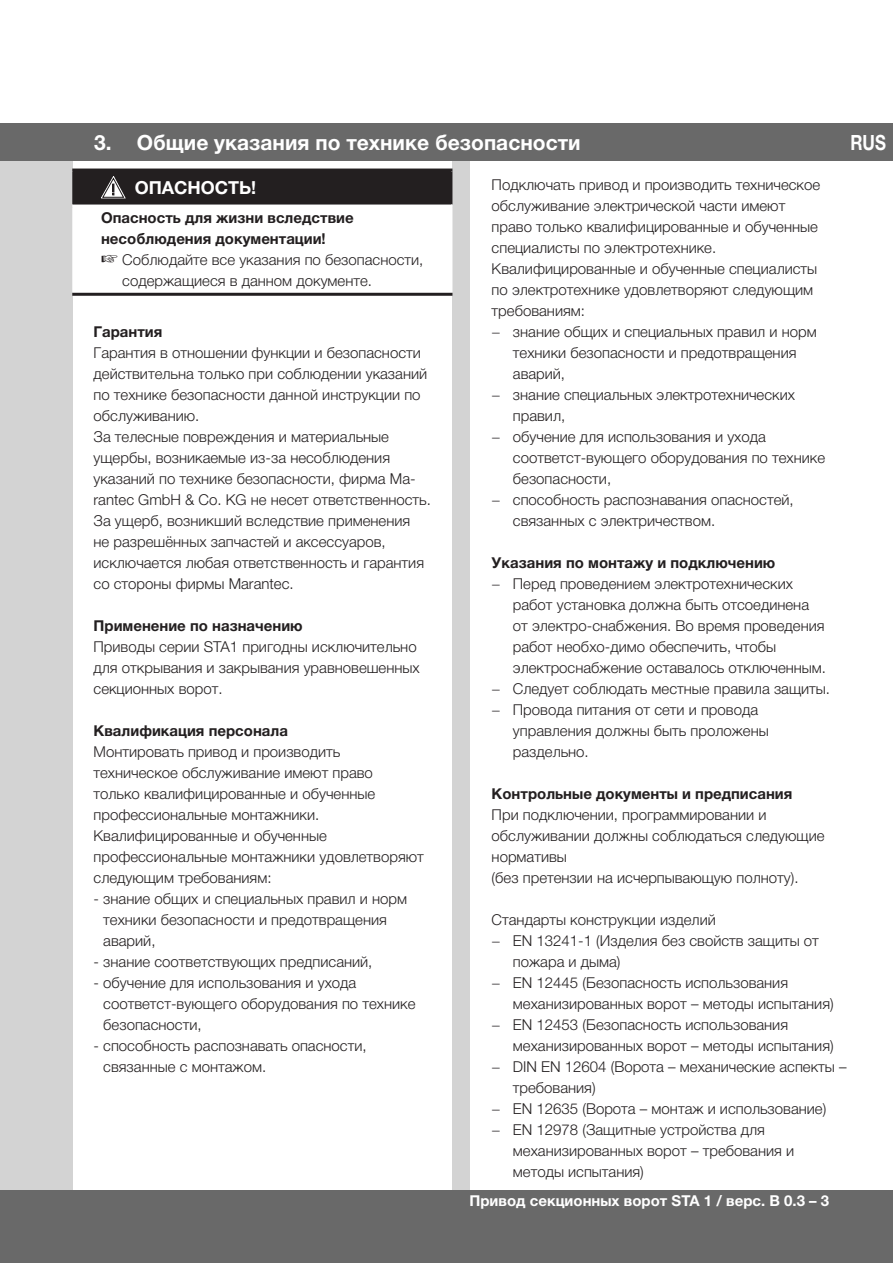
<style>
.page{position:relative;width:893px;height:1263px;background:#fff}
.page>*{position:absolute;margin:0;border:0;box-sizing:border-box;transform-origin:0 0}
.t1{font:700 21px "Helvetica Neue LT Pro";color:#fff}
.t2{font:700 21px "Helvetica Neue LT Pro";color:#fff;scale:.8 1}
.t3{font:700 18px "Helvetica Neue LT Pro";color:#fff}
.MFZ-Fliestext__10_pt{font:300 15px/21px "Helvetica Neue LT Pro";color:#231f20}
.MFZ-Fliestext_fett{font:700 15px/21px "Helvetica Neue LT Pro";color:#231f20}
.MFZ-Seitenzahlen-OST{font:700 15px "Helvetica Neue LT Pro";color:#fff}
.s1{font-family:"Frutiger LT Com";font-stretch:condensed}
</style>
<div class="page">
<div style="left:850px;top:123px;width:43px;height:38px;background:#696969"></div>
<div style="left:453px;top:159px;width:17px;height:1033px;background:#d3d3d3"></div>
<div style="left:0;top:161px;width:72px;height:1031px;background:#d3d3d3"></div>
<div style="left:0;top:123px;width:850px;height:38px;background:#696969"></div>
<div style="left:0;top:1191px;width:893px;height:72px;background:#696969"></div>
<div style="left:74px;top:170px;width:377px;height:36px;background:#231f20"></div>
<hr style="left:72px;top:169px;width:380px;height:3px;background:#231f20">
<hr style="left:72px;top:172px;width:3px;height:33px;background:#231f20">
<hr style="left:449px;top:172px;width:3px;height:33px;background:#231f20">
<hr style="left:72px;top:205px;width:380px;height:3px;background:#fff">
<hr style="left:72px;top:293px;width:380px;height:3px;background:#231f20">
<svg style="left:101px;top:176px;width:25px;height:22px"></svg>
<svg style="left:98px;top:292px;width:327px;height:1px"></svg>
<p class="t1" style="left:94px;top:129px;width:488px">3. Общие указания по технике безопасности</p>
<p class="t3" style="left:135px;top:176px;width:123px">ОПАСНОСТЬ!</p>
<p class="MFZ-Fliestext_fett" style="left:101px;top:206px;width:254px">Опасность для жизни вследствие несоблюдения документации!</p>
<p class="MFZ-Fliestext__10_pt" style="left:122px;top:249px;width:303px">Соблюдайте все указания по безопасности, содержащиеся в данном документе.</p>
<p class="MFZ-Fliestext_fett" style="left:94px;top:320px;width:70px">Гарантия</p>
<p class="MFZ-Fliestext__10_pt" style="left:94px;top:341px;width:335px">Гарантия в отношении функции и безопасности действительна только при соблюдении указаний по технике безопасности данной инструкции по обслуживанию.</p>
<p class="MFZ-Fliestext__10_pt" style="left:94px;top:425px;width:339px">За телесные повреждения и материальные ущербы, возникаемые из-за несоблюдения указаний по технике безопасности, фирма Ma&shy;rantec GmbH &amp; Co. KG не несет ответственность.</p>
<p class="MFZ-Fliestext__10_pt" style="left:94px;top:509px;width:332px">За ущерб, возникший вследствие применения не разрешённых запчастей и аксессуаров, исключается любая ответственность и гарантия со стороны фирмы Marantec.</p>
<p class="MFZ-Fliestext_fett" style="left:94px;top:614px;width:211px">Применение по назначению</p>
<p class="MFZ-Fliestext__10_pt" style="left:94px;top:635px;width:328px">Приводы серии STA1 пригодны исключительно для открывания и закрывания уравновешенных секционных ворот.</p>
<p class="MFZ-Fliestext_fett" style="left:94px;top:719px;width:196px">Квалификация персонала</p>
<p class="MFZ-Fliestext__10_pt" style="left:94px;top:740px;width:283px">Монтировать привод и производить техническое обслуживание имеют право только квалифицированные и обученные профессиональные монтажники.</p>
<p class="MFZ-Fliestext__10_pt" style="left:94px;top:824px;width:332px">Квалифицированные и обученные профессиональные монтажники удовлетворяют следующим требованиям:</p>
<p class="MFZ-Fliestext__10_pt" style="left:103px;top:887px;width:305px;text-indent:-10px">- знание общих и специальных правил и норм техники безопасности и предотвращения аварий,</p>
<p class="MFZ-Fliestext__10_pt" style="left:94px;top:950px;width:280px">- знание соответствующих предписаний,</p>
<p class="MFZ-Fliestext__10_pt" style="left:103px;top:971px;width:314px;text-indent:-10px">- обучение для использования и ухода соответст-вующего оборудования по технике безопасности,</p>
<p class="MFZ-Fliestext__10_pt" style="left:103px;top:1034px;width:265px;text-indent:-10px">- способность распознавать опасности, связанные с монтажом.</p>
<h1 class="t2" style="left:850px;top:129px;width:46px">RUS</h1>
<p class="MFZ-Fliestext__10_pt" style="left:492px;top:173px;width:330px">Подключать привод и производить техническое обслуживание электрической части имеют право только квалифицированные и обученные специалисты по электротехнике.</p>
<p class="MFZ-Fliestext__10_pt" style="left:492px;top:257px;width:327px">Квалифицированные и обученные специалисты по электротехнике удовлетворяют следующим требованиям:</p>
<p class="MFZ-Fliestext__10_pt" style="left:513px;top:320px;width:305px;text-indent:-21px"><span class="s1">−</span> знание общих и специальных правил и норм техники безопасности и предотвращения аварий,</p>
<p class="MFZ-Fliestext__10_pt" style="left:513px;top:383px;width:284px;text-indent:-21px"><span class="s1">−</span> знание специальных электротехнических правил,</p>
<p class="MFZ-Fliestext__10_pt" style="left:513px;top:425px;width:314px;text-indent:-21px"><span class="s1">−</span> обучение для использования и ухода соответст-вующего оборудования по технике безопасности,</p>
<p class="MFZ-Fliestext__10_pt" style="left:513px;top:488px;width:282px;text-indent:-21px"><span class="s1">−</span> способность распознавания опасностей, связанных с электричеством.</p>
<p class="MFZ-Fliestext_fett" style="left:492px;top:551px;width:285px">Указания по монтажу и подключению</p>
<p class="MFZ-Fliestext__10_pt" style="left:513px;top:572px;width:315px;text-indent:-21px"><span class="s1">−</span> Перед проведением электротехнических работ установка должна быть отсоединена от электро-снабжения. Во время проведения работ необхо-димо обеспечить, чтобы электроснабжение оставалось отключенным.</p>
<p class="MFZ-Fliestext__10_pt" style="left:492px;top:677px;width:340px"><span class="s1">−</span> Следует соблюдать местные правила защиты.</p>
<p class="MFZ-Fliestext__10_pt" style="left:513px;top:698px;width:257px;text-indent:-21px"><span class="s1">−</span> Провода питания от сети и провода управления должны быть проложены раздельно.</p>
<p class="MFZ-Fliestext_fett" style="left:492px;top:782px;width:302px">Контрольные документы и предписания</p>
<p class="MFZ-Fliestext__10_pt" style="left:492px;top:803px;width:334px">При подключении, программировании и обслуживании должны соблюдаться следующие нормативы<br>(без претензии на исчерпывающую полноту).</p>
<p class="MFZ-Fliestext__10_pt" style="left:492px;top:908px;width:226px">Стандарты конструкции изделий</p>
<p class="MFZ-Fliestext__10_pt" style="left:513px;top:929px;width:308px;text-indent:-21px"><span class="s1">−</span> EN 13241-1 (Изделия без свойств защиты от пожара и дыма)</p>
<p class="MFZ-Fliestext__10_pt" style="left:513px;top:971px;width:322px;text-indent:-21px"><span class="s1">−</span> EN 12445 (Безопасность использования механизированных ворот – методы испытания)</p>
<p class="MFZ-Fliestext__10_pt" style="left:513px;top:1013px;width:322px;text-indent:-21px"><span class="s1">−</span> EN 12453 (Безопасность использования механизированных ворот – методы испытания)</p>
<p class="MFZ-Fliestext__10_pt" style="left:513px;top:1055px;width:335px;text-indent:-21px"><span class="s1">−</span> DIN EN 12604 (Ворота – механические аспекты – требования)</p>
<p class="MFZ-Fliestext__10_pt" style="left:492px;top:1097px;width:336px"><span class="s1">−</span> EN 12635 (Ворота – монтаж и использование)</p>
<p class="MFZ-Fliestext__10_pt" style="left:513px;top:1118px;width:283px;text-indent:-21px"><span class="s1">−</span> EN 12978 (Защитные устройства для механизированных ворот – требования и методы испытания)</p>
<p class="MFZ-Seitenzahlen-OST" style="left:469px;top:1191px;width:361px">Привод секционных ворот STA 1 / верс. B 0.3 – 3</p>
</div>
